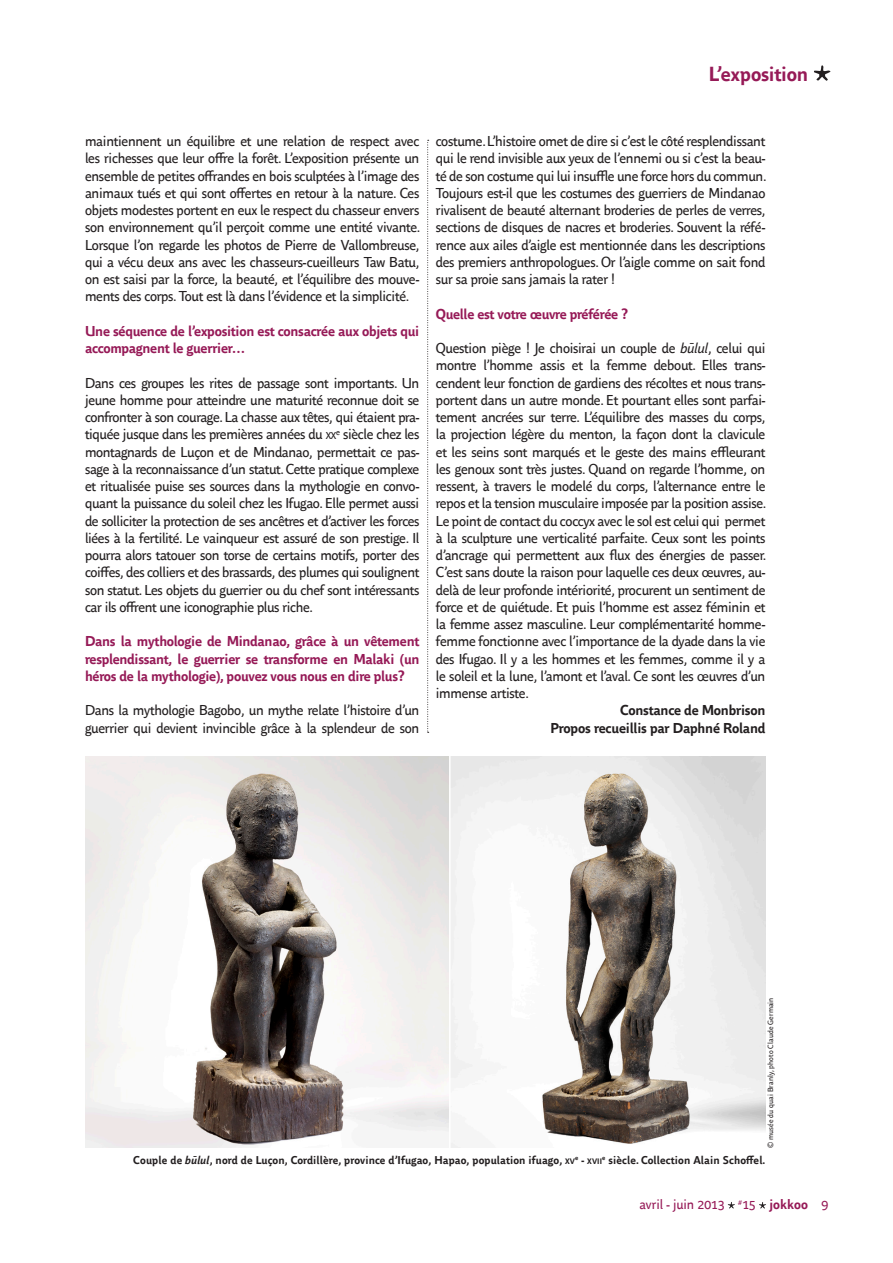
<style>
.page{position:relative;width:893px;height:1263px;background:#fff}
.page>*{position:absolute;margin:0;border:0;box-sizing:border-box;transform-origin:0 0}
.t1{font:700 20.25px "Parisine Office";letter-spacing:-.01em;color:#961a57}
.t2{font:14.25px/17.2px "Parisine Office";letter-spacing:-.02em;color:#231f20;text-align:justify}
.t3{font:700 14.25px/17.2px "Parisine Office";letter-spacing:-.02em;color:#961a57}
.t4{font:700 14.25px "Parisine Office";letter-spacing:-.015em;color:#231f20}
.t5{font:13.5px "Parisine Office";letter-spacing:-.01em;color:#961a57}
.t6{font:700 11.25px "Parisine Office";letter-spacing:.01em;color:#231f20}
.t7{font:700 7.8px "Parisine Office";color:#231f20}
.t8{font:7.5px "Parisine Office";letter-spacing:.015em;color:#231f20}
.s1{font-size:10.05px}
.s2{font-style:italic}
.s3{font-size:7.8px}
.s4{font-size:11.25px}
.s5{font-weight:700}
</style>
<div class="page">
<svg style="left:814px;top:65px;width:16px;height:16px"></svg>
<svg style="left:728px;top:1202px;width:7px;height:6px"></svg>
<svg style="left:759px;top:1202px;width:7px;height:6px"></svg>
<svg style="left:427px;top:140px;width:2px;height:593px"></svg>
<img style="left:85px;top:756px;width:364px;height:392px">
<img style="left:451px;top:756px;width:314px;height:392px">
<p class="t1" style="left:709px;top:59px;width:101px">L’exposition</p>
<p class="t2" style="left:85px;top:132px;width:337px">maintiennent un équilibre et une relation de respect avec les richesses que leur offre la forêt. L’exposition présente un ensemble de petites offrandes en bois sculptées à l’image des animaux tués et qui sont offertes en retour à la nature. Ces objets modestes portent en eux le respect du chasseur envers son environnement qu’il perçoit comme une entité vivante.<br>Lorsque l’on regarde les photos de Pierre de Vallombreuse, qui a vécu deux ans avec les chasseurs-cueilleurs Taw Batu, on est saisi par la force, la beauté, et l’équilibre des mouve&shy;ments des corps. Tout est là dans l’évidence et la simplicité.</p>
<p class="t3" style="left:85px;top:321px;width:336px">Une séquence de l’exposition est consacrée aux objets qui accompagnent le guerrier…</p>
<p class="t2" style="left:85px;top:373px;width:336px">Dans ces groupes les rites de passage sont importants. Un jeune homme pour atteindre une maturité reconnue doit se confronter à son courage. La chasse aux têtes, qui étaient pra&shy;tiquée jusque dans les premières années du <span class="s1">xx</span><sup>e</sup> siècle chez les montagnards de Luçon et de Mindanao, permettait ce pas&shy;sage à la reconnaissance d’un statut. Cette pratique complexe et ritualisée puise ses sources dans la mythologie en convo&shy;quant la puissance du soleil chez les Ifugao. Elle permet aussi de solliciter la protection de ses ancêtres et d’activer les forces liées à la fertilité. Le vainqueur est assuré de son prestige. Il pourra alors tatouer son torse de certains motifs, porter des coiffes, des colliers et des brassards, des plumes qui soulignent son statut. Les objets du guerrier ou du chef sont intéressants car ils offrent une iconographie plus riche.</p>
<p class="t3" style="left:85px;top:632px;width:336px;text-align:justify">Dans la mythologie de Mindanao, grâce à un vêtement resplendissant, le guerrier se transforme en Malaki (un héros de la mythologie), pouvez vous nous en dire plus?</p>
<p class="t2" style="left:85px;top:701px;width:336px">Dans la mythologie Bagobo, un mythe relate l’histoire d’un guerrier qui devient invincible grâce à la splendeur de son</p>
<p class="t2" style="left:436px;top:132px;width:332px">costume. L’histoire omet de dire si c’est le côté resplendissant qui le rend invisible aux yeux de l’ennemi ou si c’est la beau&shy;té de son costume qui lui insuffle une force hors du commun.<br>Toujours est-il que les costumes des guerriers de Mindanao rivalisent de beauté alternant broderies de perles de verres, sections de disques de nacres et broderies. Souvent la réfé&shy;rence aux ailes d’aigle est mentionnée dans les descriptions des premiers anthropologues. Or l’aigle comme on sait fond sur sa proie sans jamais la rater !</p>
<p class="t3" style="left:436px;top:304px;width:194px">Quelle est votre œuvre préférée ?</p>
<p class="t2" style="left:436px;top:339px;width:332px">Question piège ! Je choisirai un couple de <span class="s2">būlul</span>, celui qui montre l’homme assis et la femme debout. Elles trans&shy;cendent leur fonction de gardiens des récoltes et nous trans&shy;portent dans un autre monde. Et pourtant elles sont parfai&shy;tement ancrées sur terre. L’équilibre des masses du corps, la projection légère du menton, la façon dont la clavicule et les seins sont marqués et le geste des mains effleurant les genoux sont très justes. Quand on regarde l’homme, on ressent, à travers le modelé du corps, l’alternance entre le repos et la tension musculaire imposée par la position assise.<br>Le point de contact du coccyx avec le sol est celui qui permet à la sculpture une verticalité parfaite. Ceux sont les points d’ancrage qui permettent aux flux des énergies de passer.<br>C’est sans doute la raison pour laquelle ces deux œuvres, au&shy;delà de leur profonde intériorité, procurent un sentiment de force et de quiétude. Et puis l’homme est assez féminin et la femme assez masculine. Leur complémentarité homme&shy;femme fonctionne avec l’importance de la dyade dans la vie des Ifugao. Il y a les hommes et les femmes, comme il y a le soleil et la lune, l’amont et l’aval. Ce sont les œuvres d’un immense artiste.</p>
<p class="t4" style="left:620px;top:700px;width:147px">Constance de Monbrison</p>
<p class="t4" style="left:550px;top:717px;width:216px">Propos recueillis par Daphné Roland</p>
<p class="t8" style="left:765px;top:1148px;width:152px;rotate:-90deg">© musée du quai Branly, photo Claude Germain</p>
<p class="t6" style="left:133px;top:1152px;width:443px">Couple de <span class="s2">būlul</span>, nord de Luçon, Cordillère, province d’Ifugao, Hapao, population ifuago, <span class="s3">XV</span></p>
<p class="t7" style="left:575px;top:1155px;width:28px"><sup>e</sup> <span class="s4">-</span> XVII</p>
<p class="t6" style="left:602px;top:1152px;width:165px"><sup>e</sup> siècle. Collection Alain Schoffel.</p>
<p class="t5" style="left:639px;top:1195px;width:190px">avril - juin 2013 <sup>#</sup>15 <span class="s5">jokkoo</span> 9</p>
</div>
